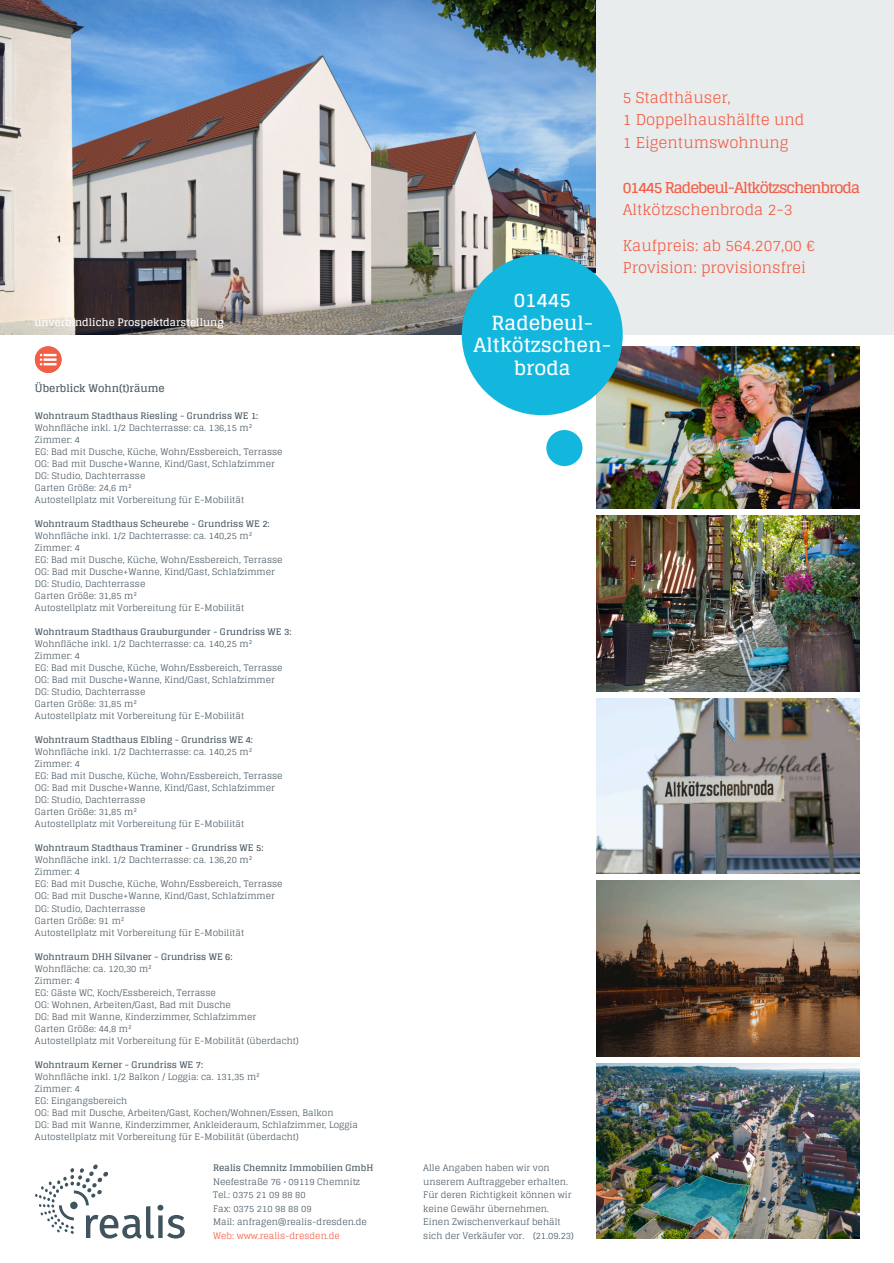
<style>
.page{position:relative;width:894px;height:1263px;background:#fff}
.page>*{position:absolute;margin:0;border:0;box-sizing:border-box;transform-origin:0 0}
.t1{font:700 19.5px/22.5px "Glegoo";color:#fff;text-align:center}
.t2{font:15px/22.5px "Glegoo";color:#f15f47}
.t3{font:700 15px "Glegoo";letter-spacing:-.065em;color:#f15f47}
.t4{font:700 10.5px "Glegoo";color:#4b5b65}
.t5{font:700 10.35px "Glegoo";color:#fff}
.t6{font:9px/12px "Glegoo";color:#4b5b65}
.t7{font:700 9px "Glegoo";color:#4b5b65}
.t8{font:9px "Glegoo";color:#f15f47}
.t9{font:9px "Glegoo";color:#475865}
</style>
<div class="page">
<img style="left:0;top:0;width:596px;height:335px">
<img style="left:596px;top:1063px;width:263px;height:176px">
<img style="left:596px;top:881px;width:263px;height:175px">
<img style="left:596px;top:346px;width:263px;height:162px">
<img style="left:596px;top:516px;width:263px;height:175px">
<img style="left:596px;top:699px;width:263px;height:175px">
<svg style="left:35px;top:346px;width:27px;height:27px"></svg>
<div style="left:596px;top:0;width:297px;height:335px;background:#e9eced"></div>
<svg style="left:35px;top:1164px;width:150px;height:74px"></svg>
<div style="left:461px;top:254px;width:161px;height:161px;background:#13b7dd;border-radius:50%"></div>
<div style="left:546px;top:430px;width:36px;height:36px;background:#13b7dd;border-radius:50%"></div>
<p class="t5" style="left:34px;top:316px;width:191px">unverbindliche Prospektdarstellung</p>
<p class="t4" style="left:35px;top:383px;width:131px">Überblick Wohn(t)räume</p>
<p class="t7" style="left:35px;top:411px;width:225px">Wohntraum Stadthaus Riesling - Grundriss WE 1:</p>
<p class="t6" style="left:35px;top:422px;width:249px">Wohnfläche inkl. 1/2 Dachterrasse: ca. 136,15 m²<br>Zimmer: 4<br>EG: Bad mit Dusche, Küche, Wohn/Essbereich, Terrasse OG: Bad mit Dusche+Wanne, Kind/Gast, Schlafzimmer DG: Studio, Dachterrasse<br>Garten Größe: 24,6 m²<br>Autostellplatz mit Vorbereitung für E-Mobilität</p>
<p class="t7" style="left:35px;top:519px;width:236px">Wohntraum Stadthaus Scheurebe - Grundriss WE 2:</p>
<p class="t6" style="left:35px;top:530px;width:249px">Wohnfläche inkl. 1/2 Dachterrasse: ca. 140,25 m²<br>Zimmer: 4<br>EG: Bad mit Dusche, Küche, Wohn/Essbereich, Terrasse OG: Bad mit Dusche+Wanne, Kind/Gast, Schlafzimmer DG: Studio, Dachterrasse<br>Garten Größe: 31,85 m²<br>Autostellplatz mit Vorbereitung für E-Mobilität</p>
<p class="t7" style="left:35px;top:627px;width:258px">Wohntraum Stadthaus Grauburgunder - Grundriss WE 3:</p>
<p class="t6" style="left:35px;top:638px;width:249px">Wohnfläche inkl. 1/2 Dachterrasse: ca. 140,25 m²<br>Zimmer: 4<br>EG: Bad mit Dusche, Küche, Wohn/Essbereich, Terrasse OG: Bad mit Dusche+Wanne, Kind/Gast, Schlafzimmer DG: Studio, Dachterrasse<br>Garten Größe: 31,85 m²<br>Autostellplatz mit Vorbereitung für E-Mobilität</p>
<p class="t7" style="left:35px;top:735px;width:220px">Wohntraum Stadthaus Elbling - Grundriss WE 4:</p>
<p class="t6" style="left:35px;top:746px;width:249px">Wohnfläche inkl. 1/2 Dachterrasse: ca. 140,25 m²<br>Zimmer: 4<br>EG: Bad mit Dusche, Küche, Wohn/Essbereich, Terrasse OG: Bad mit Dusche+Wanne, Kind/Gast, Schlafzimmer DG: Studio, Dachterrasse<br>Garten Größe: 31,85 m²<br>Autostellplatz mit Vorbereitung für E-Mobilität</p>
<p class="t7" style="left:35px;top:843px;width:230px">Wohntraum Stadthaus Traminer - Grundriss WE 5:</p>
<p class="t6" style="left:35px;top:854px;width:249px">Wohnfläche inkl. 1/2 Dachterrasse: ca. 136,20 m²<br>Zimmer: 4<br>EG: Bad mit Dusche, Küche, Wohn/Essbereich, Terrasse OG: Bad mit Dusche+Wanne, Kind/Gast, Schlafzimmer DG: Studio, Dachterrasse<br>Garten Größe: 91 m²<br>Autostellplatz mit Vorbereitung für E-Mobilität</p>
<p class="t7" style="left:35px;top:951px;width:199px">Wohntraum DHH Silvaner - Grundriss WE 6:</p>
<p class="t6" style="left:35px;top:962px;width:265px">Wohnfläche: ca. 120,30 m²<br>Zimmer: 4<br>EG: Gäste WC, Koch/Essbereich, Terrasse<br>OG: Wohnen, Arbeiten/Gast, Bad mit Dusche<br>DG: Bad mit Wanne, Kinderzimmer, Schlafzimmer<br>Garten Größe: 44,8 m²<br>Autostellplatz mit Vorbereitung für E-Mobilität (überdacht)</p>
<p class="t7" style="left:35px;top:1059px;width:170px">Wohntraum Kerner - Grundriss WE 7:</p>
<p class="t6" style="left:35px;top:1070px;width:324px">Wohnfläche inkl. 1/2 Balkon / Loggia: ca. 131,35 m²<br>Zimmer: 4<br>EG: Eingangsbereich<br>OG: Bad mit Dusche, Arbeiten/Gast, Kochen/Wohnen/Essen, Balkon<br>DG: Bad mit Wanne, Kinderzimmer, Ankleideraum, Schlafzimmer, Loggia Autostellplatz mit Vorbereitung für E-Mobilität (überdacht)</p>
<p class="t7" style="left:213px;top:1163px;width:162px">Realis Chemnitz Immobilien GmbH</p>
<p class="t6" style="left:213px;top:1175px;width:155px;line-height:13.5px">Neefestraße 76 • 09119 Chemnitz<br>Tel.: 0375 21 09 88 80<br>Fax: 0375 210 98 88 09<br>Mail: anfragen@realis-dresden.de</p>
<p class="t8" style="left:213px;top:1230px;width:128px">Web: www.realis-dresden.de</p>
<h1 class="t1" style="left:473px;top:289px;width:139px">01445<br>Radebeul-<br>Altkötzschen&shy;broda</h1>
<h2 class="t2" style="left:622px;top:86px;width:183px">5 Stadthäuser,<br>1 Doppelhaushälfte und<br>1 Eigentumswohnung</h2>
<h2 class="t3" style="left:622px;top:179px;width:239px">01445 Radebeul-Altkötzschenbroda</h2>
<h2 class="t2" style="left:622px;top:199px;width:171px">Altkötzschenbroda 2-3</h2>
<h2 class="t2" style="left:622px;top:234px;width:194px">Kaufpreis: ab 564.207,00 €<br>Provision: provisionsfrei</h2>
<p class="t6" style="left:423px;top:1161px;width:150px;line-height:13.5px">Alle Angaben haben wir von unserem Auftraggeber erhalten.<br>Für deren Richtigkeit können wir keine Gewähr übernehmen.<br>Einen Zwischenverkauf behält sich der Verkäufer vor.</p>
<p class="t9" style="left:533px;top:1230px;width:42px">(21.09.23)</p>
</div>
